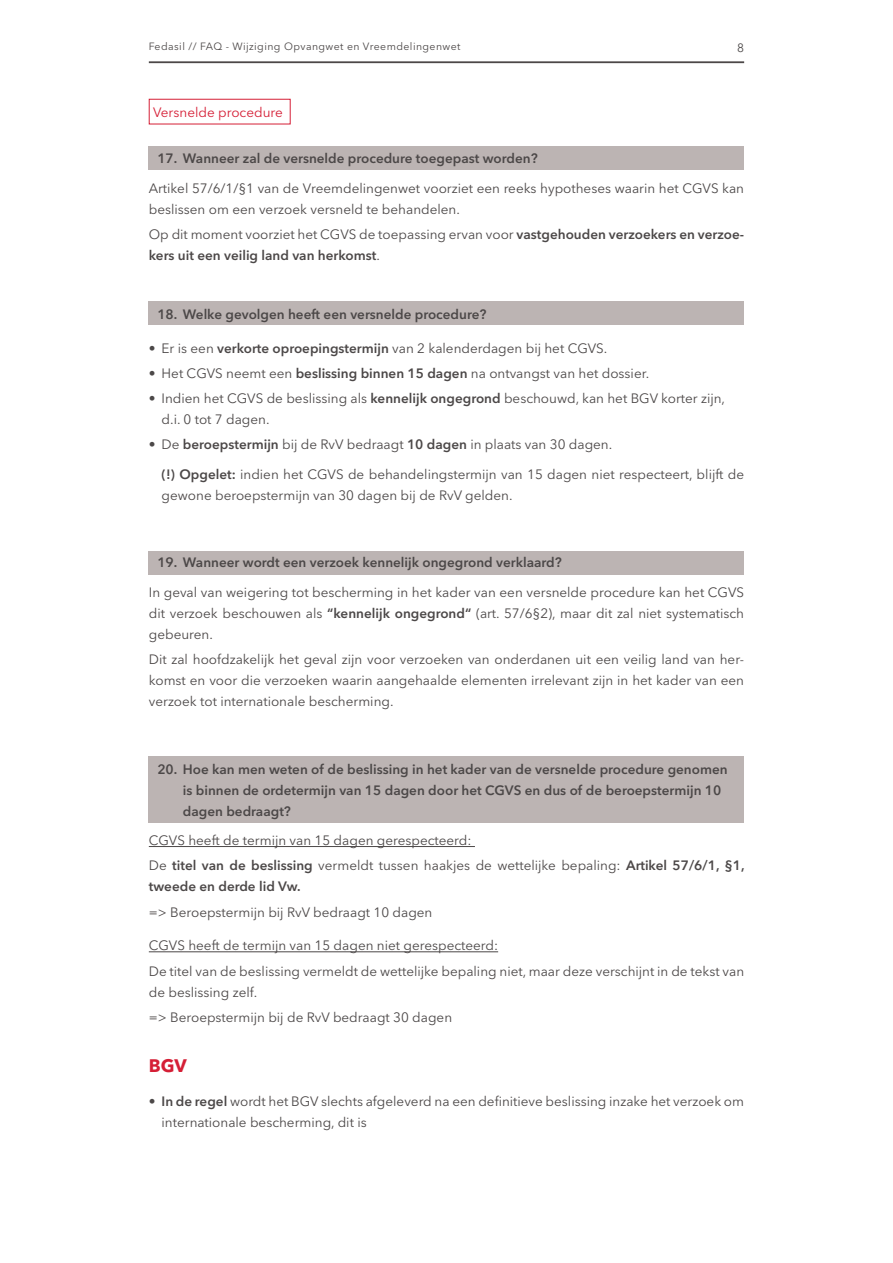
<style>
.page{position:relative;width:893px;height:1263px;background:#fff}
.page>*{position:absolute;margin:0;border:0;box-sizing:border-box;transform-origin:0 0}
.t1{font:700 18px "Avenir Next LT Pro";color:#d51f36}
.t2{font:13.5px/21px "Avenir Next LT Pro";color:#4c4848}
.t3{font:600 13.5px/21px "Avenir Next LT Pro";color:#4c4848}
.t4{font:13.5px "Avenir Next LT Pro";color:#d51f36}
.t5{font:12px "Avenir Next LT Pro";color:#4c4848}
.t6{font:10.5px "Avenir Next LT Pro";letter-spacing:.04em;color:#4c4848}
.s1{font-weight:400}
.s2{font-weight:600}
</style>
<div class="page">
<hr style="left:149px;top:61px;width:595px;height:2px;background:#4c4848">
<div style="left:149px;top:551px;width:595px;height:24px;background:#bcb4b3"></div>
<div style="left:149px;top:301px;width:595px;height:24px;background:#bcb4b3"></div>
<div style="left:149px;top:146px;width:595px;height:24px;background:#bcb4b3"></div>
<div style="left:149px;top:756px;width:595px;height:24px;background:#bcb4b3"></div>
<div style="left:149px;top:777px;width:595px;height:24px;background:#bcb4b3"></div>
<div style="left:149px;top:799px;width:595px;height:23px;background:#bcb4b3"></div>
<hr style="left:149px;top:846px;width:326px;height:1px;background:#4c4848">
<hr style="left:149px;top:951px;width:349px;height:1px;background:#4c4848">
<div style="left:149px;top:99px;width:142px;height:25px;border:1px solid #d51f36"></div>
<p class="t6" style="left:149px;top:41px;width:313px">Fedasil // FAQ - Wijziging Opvangwet en Vreemdelingenwet</p>
<p class="t5" style="left:737px;top:40px;width:8px">8</p>
<p class="t4" style="left:153px;top:104px;width:131px">Versnelde procedure</p>
<p class="t3" style="left:157px;top:148px;width:382px">17. Wanneer zal de versnelde procedure toegepast worden?</p>
<p class="t2" style="left:149px;top:177px;width:597px">Artikel 57/6/1/§1 van de Vreemdelingenwet voorziet een reeks hypotheses waarin het CGVS kan beslissen om een verzoek versneld te behandelen.</p>
<p class="t3" style="left:149px;top:223px;width:597px"><span class="s1">Op dit moment voorziet het CGVS de toepassing ervan voor</span> vastgehouden verzoekers en verzoe&shy;kers uit een veilig land van herkomst<span class="s1">.</span></p>
<p class="t3" style="left:157px;top:303px;width:331px">18. Welke gevolgen heeft een versnelde procedure?</p>
<p class="t2" style="left:149px;top:337px;width:460px">• Er is een <span class="s2">verkorte oproepingstermijn</span> van 2 kalenderdagen bij het CGVS.</p>
<p class="t2" style="left:149px;top:363px;width:502px">• Het CGVS neemt een <span class="s2">beslissing binnen 15 dagen</span> na ontvangst van het dossier.</p>
<p class="t2" style="left:162px;top:388px;width:565px;text-indent:-13px">• Indien het CGVS de beslissing als <span class="s2">kennelijk ongegrond</span> beschouwd, kan het BGV korter zijn, d.i. 0 tot 7 dagen.</p>
<p class="t2" style="left:149px;top:434px;width:465px">• De <span class="s2">beroepstermijn</span> bij de RvV bedraagt <span class="s2">10 dagen</span> in plaats van 30 dagen.</p>
<p class="t2" style="left:162px;top:464px;width:584px"><span class="s2">(!) Opgelet:</span> indien het CGVS de behandelingstermijn van 15 dagen niet respecteert, blijft de gewone beroepstermijn van 30 dagen bij de RvV gelden.</p>
<p class="t3" style="left:157px;top:552px;width:406px">19. Wanneer wordt een verzoek kennelijk ongegrond verklaard?</p>
<p class="t2" style="left:149px;top:582px;width:597px;text-align:justify">In geval van weigering tot bescherming in het kader van een versnelde procedure kan het CGVS dit verzoek beschouwen als <span class="s2">“kennelijk ongegrond“</span> (art. 57/6§2), maar dit zal niet systematisch gebeuren.</p>
<p class="t2" style="left:149px;top:649px;width:597px;text-align:justify">Dit zal hoofdzakelijk het geval zijn voor verzoeken van onderdanen uit een veilig land van her&shy;komst en voor die verzoeken waarin aangehaalde elementen irrelevant zijn in het kader van een verzoek tot internationale bescherming.</p>
<p class="t3" style="left:183px;top:758px;width:546px;text-indent:-26px">20. Hoe kan men weten of de beslissing in het kader van de versnelde procedure genomen is binnen de ordetermijn van 15 dagen door het CGVS en dus of de beroepstermijn 10 dagen bedraagt?</p>
<p class="t2" style="left:149px;top:830px;width:324px">CGVS heeft de termijn van 15 dagen gerespecteerd:</p>
<p class="t3" style="left:149px;top:855px;width:597px"><span class="s1">De</span> titel van de beslissing <span class="s1">vermeldt tussen haakjes de wettelijke bepaling:</span> Artikel 57/6/1, §1, tweede en derde lid Vw.</p>
<p class="t2" style="left:149px;top:901px;width:285px">=&gt; Beroepstermijn bij RvV bedraagt 10 dagen</p>
<p class="t2" style="left:149px;top:935px;width:351px">CGVS heeft de termijn van 15 dagen niet gerespecteerd:</p>
<p class="t2" style="left:149px;top:960px;width:597px">De titel van de beslissing vermeldt de wettelijke bepaling niet, maar deze verschijnt in de tekst van de beslissing zelf.</p>
<p class="t2" style="left:149px;top:1007px;width:305px">=&gt; Beroepstermijn bij de RvV bedraagt 30 dagen</p>
<p class="t1" style="left:149px;top:1055px;width:39px">BGV</p>
<p class="t2" style="left:162px;top:1091px;width:584px;text-indent:-13px">• <span class="s2">In de regel</span> wordt het BGV slechts afgeleverd na een definitieve beslissing inzake het verzoek om internationale bescherming, dit is</p>
</div>
